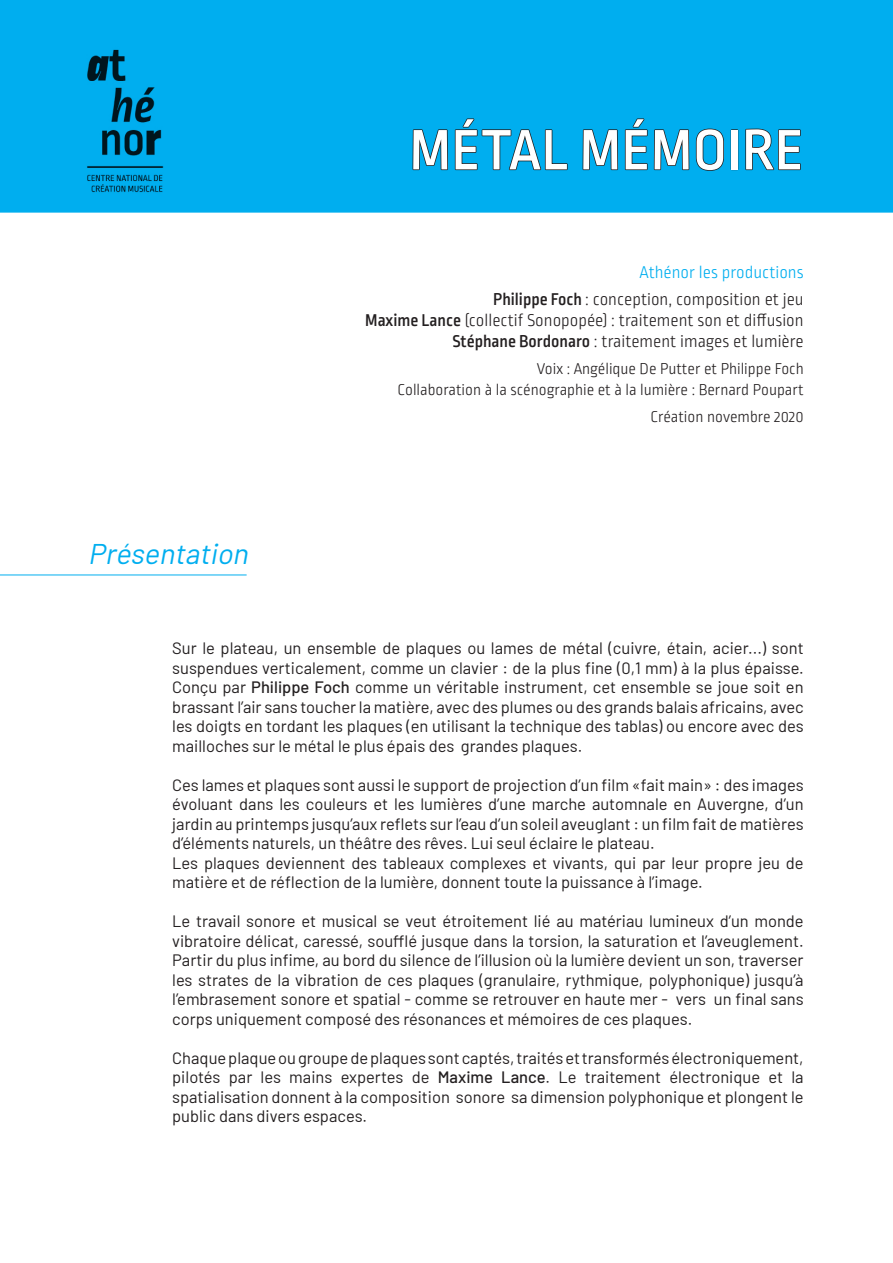
<style>
.page{position:relative;width:893px;height:1263px;background:#fff}
.page>*{position:absolute;margin:0;border:0;box-sizing:border-box;transform-origin:0 0}
.t1{font:500 60px "Ropa Sans Pro";letter-spacing:.01em;color:#fff}
.t2{font:italic 28.5px "Barlow";color:#00aeef}
.t3{font:300 18px "Ropa Sans Pro";color:#231f20}
.t4{font:300 18px "Ropa Sans Pro";color:#00aeef}
.t5{font:16.5px/19.5px "Barlow";color:#231f20;text-align:justify}
.t6{font:300 16.5px "Ropa Sans Pro";color:#231f20}
.s1{font-weight:500}
</style>
<div class="page">
<div style="left:0;top:0;width:893px;height:212px;background:#00aeef"></div>
<div style="left:0;top:0;width:893px;height:213px;border:2px solid #00aeef"></div>
<svg style="left:412px;top:118px;width:156px;height:53px"></svg>
<svg style="left:582px;top:118px;width:142px;height:53px"></svg>
<div style="left:731px;top:129px;width:7px;height:41px;border:2px solid #231f20"></div>
<svg style="left:745px;top:128px;width:56px;height:43px"></svg>
<img style="left:87px;top:49px;width:77px;height:144px">
<hr style="left:0;top:575px;width:247px;height:1px;background:#00aeef">
<p class="t1" style="left:409px;top:117px;width:395px">MÉTAL MÉMOIRE</p>
<p class="t2" style="left:88px;top:533px;width:168px">Présentation</p>
<p class="t4" style="left:639px;top:263px;width:166px">Athénor les productions</p>
<p class="t3" style="left:493px;top:290px;width:312px"><span class="s1">Philippe Foch</span> : conception, composition et jeu</p>
<p class="t3" style="left:365px;top:311px;width:440px"><span class="s1">Maxime Lance</span> (collectif Sonopopée) : traitement son et diffusion</p>
<p class="t3" style="left:452px;top:332px;width:353px"><span class="s1">Stéphane Bordonaro</span> : traitement images et lumière</p>
<p class="t6" style="left:537px;top:360px;width:268px">Voix : Angélique De Putter et Philippe Foch</p>
<p class="t6" style="left:398px;top:381px;width:408px">Collaboration à la scénographie et à la lumière : Bernard Poupart</p>
<p class="t6" style="left:650px;top:408px;width:155px">Création novembre 2020</p>
<p class="t5" style="left:172px;top:637px;width:633px">Sur le plateau, un ensemble de plaques ou lames de métal (cuivre, étain, acier...) sont suspendues verticalement, comme un clavier : de la plus fine (0,1 mm) à la plus épaisse.<br>Conçu par <span class="s1">Philippe Foch</span> comme un véritable instrument, cet ensemble se joue soit en brassant l’air sans toucher la matière, avec des plumes ou des grands balais africains, avec les doigts en tordant les plaques (en utilisant la technique des tablas) ou encore avec des mailloches sur le métal le plus épais des grandes plaques.</p>
<p class="t5" style="left:172px;top:774px;width:633px">Ces lames et plaques sont aussi le support de projection d’un film «fait main» : des images évoluant dans les couleurs et les lumières d’une marche automnale en Auvergne, d’un jardin au printemps jusqu’aux reflets sur l’eau d’un soleil aveuglant : un film fait de matières d’éléments naturels, un théâtre des rêves. Lui seul éclaire le plateau.</p>
<p class="t5" style="left:172px;top:852px;width:633px">Les plaques deviennent des tableaux complexes et vivants, qui par leur propre jeu de matière et de réflection de la lumière, donnent toute la puissance à l’image.</p>
<p class="t5" style="left:172px;top:910px;width:633px">Le travail sonore et musical se veut étroitement lié au matériau lumineux d’un monde vibratoire délicat, caressé, soufflé jusque dans la torsion, la saturation et l’aveuglement.<br>Partir du plus infime, au bord du silence de l’illusion où la lumière devient un son, traverser les strates de la vibration de ces plaques (granulaire, rythmique, polyphonique) jusqu’à l’embrasement sonore et spatial - comme se retrouver en haute mer - vers un final sans corps uniquement composé des résonances et mémoires de ces plaques.</p>
<p class="t5" style="left:172px;top:1047px;width:633px">Chaque plaque ou groupe de plaques sont captés, traités et transformés électroniquement, pilotés par les mains expertes de <span class="s1">Maxime Lance</span>. Le traitement électronique et la spatialisation donnent à la composition sonore sa dimension polyphonique et plongent le public dans divers espaces.</p>
</div>
